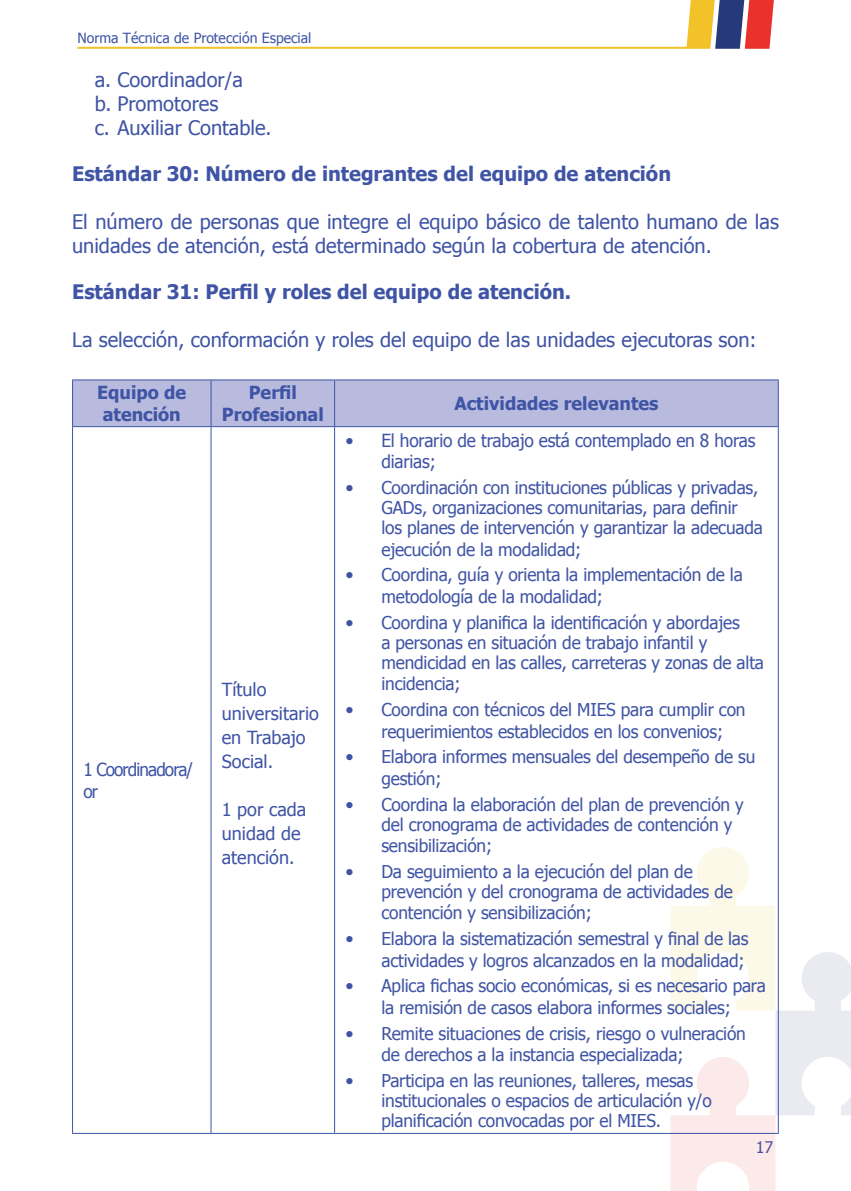
<style>
.page{position:relative;width:851px;height:1191px;background:#fff}
.page>*{position:absolute;margin:0;border:0;box-sizing:border-box;transform-origin:0 0}
.t1{font:20px/24px "Tahoma";color:#3f54a5}
.t2{font:700 20px "Tahoma";color:#3f54a5}
.t3{font:18px/24px "Tahoma";letter-spacing:-.01em;color:#3f54a5}
.t4{font:700 18px/21.6px "Tahoma";color:#3f54a5;text-align:center}
.t5{font:18px/21.6px "Tahoma";letter-spacing:-.05em;color:#3f54a5;scale:.95 1}
.t6{font:17.6px/20.6px "Tahoma";letter-spacing:-.01em;color:#3f54a5}
.t7{font:16px "Tahoma";color:#3f54a5}
.t8{font:14px "Tahoma";color:#3f54a5}
.s1{font-size:18px}
</style>
<div class="page">
<svg style="left:686px;top:0;width:88px;height:49px;background:#b87e64"></svg>
<svg style="left:670px;top:847px;width:180px;height:344px"></svg>
<hr style="left:77px;top:47px;width:612px;height:2px;background:#f2c228">
<div style="left:73px;top:380px;width:704px;height:46px;background:#b9bbde"></div>
<hr style="left:72px;top:379px;width:139px;height:1px;background:#3f54a5">
<hr style="left:72px;top:380px;width:1px;height:46px;background:#3f54a5">
<hr style="left:211px;top:379px;width:123px;height:1px;background:#3f54a5">
<hr style="left:210px;top:380px;width:1px;height:46px;background:#3f54a5">
<hr style="left:334px;top:379px;width:444px;height:1px;background:#3f54a5">
<hr style="left:334px;top:380px;width:1px;height:46px;background:#3f54a5">
<hr style="left:777px;top:380px;width:1px;height:46px;background:#3f54a5">
<hr style="left:72px;top:426px;width:139px;height:1px;background:#3f54a5">
<hr style="left:211px;top:426px;width:123px;height:1px;background:#3f54a5">
<hr style="left:334px;top:426px;width:444px;height:1px;background:#3f54a5">
<hr style="left:72px;top:427px;width:1px;height:705px;background:#3f54a5">
<hr style="left:210px;top:427px;width:1px;height:705px;background:#3f54a5">
<hr style="left:334px;top:427px;width:1px;height:705px;background:#3f54a5">
<hr style="left:777px;top:427px;width:1px;height:705px;background:#3f54a5">
<hr style="left:72px;top:1132px;width:139px;height:1px;background:#3f54a5">
<hr style="left:211px;top:1132px;width:123px;height:1px;background:#3f54a5">
<hr style="left:334px;top:1132px;width:444px;height:1px;background:#3f54a5">
<p class="t8" style="left:77px;top:28px;width:235px">Norma Técnica de Protección Especial</p>
<p class="t1" style="left:95px;top:67px;width:178px">a. Coordinador/a<br>b. Promotores<br>c. Auxiliar Contable.</p>
<p class="t2" style="left:72px;top:160px;width:600px">Estándar 30: Número de integrantes del equipo de atención</p>
<p class="t1" style="left:72px;top:209px;width:708px">El número de personas que integre el equipo básico de talento humano de las unidades de atención, está determinado según la cobertura de atención.</p>
<p class="t2" style="left:72px;top:278px;width:500px">Estándar 31: Perfil y roles del equipo de atención.</p>
<p class="t1" style="left:72px;top:327px;width:686px">La selección, conformación y roles del equipo de las unidades ejecutoras son:</p>
<p class="t4" style="left:97px;top:381px;width:91px">Equipo de atención</p>
<p class="t4" style="left:222px;top:381px;width:103px">Perfil<br>Profesional</p>
<p class="t4" style="left:454px;top:392px;width:206px">Actividades relevantes</p>
<p class="t5" style="left:83px;top:758px;width:117px">1 Coordinadora/ or</p>
<p class="t3" style="left:222px;top:677px;width:98px">Título universitario en Trabajo<br>Social.</p>
<p class="t3" style="left:222px;top:797px;width:86px">1 por cada unidad de atención.</p>
<p class="t3" style="left:381px;top:428px;width:375px;line-height:21.6px;text-indent:-36px">• El horario de trabajo está contemplado en 8 horas diarias;</p>
<p class="t6" style="left:381px;top:476px;width:383px;text-indent:-36px"><span class="s1">•</span> Coordinación con instituciones públicas y privadas, GADs, organizaciones comunitarias, para definir<br>los planes de intervención y garantizar la adecuada ejecución de la modalidad<span class="s1">;</span></p>
<p class="t6" style="left:381px;top:563px;width:363px;line-height:21.6px;text-indent:-36px"><span class="s1">•</span> Coordina, guía y orienta la implementación de la metodología de la modalidad<span class="s1">;</span></p>
<p class="t6" style="left:381px;top:611px;width:384px;text-indent:-36px"><span class="s1">•</span> Coordina y planifica la identificación y abordajes<br>a personas en situación de trabajo infantil y mendicidad en las calles, carreteras y zonas de alta incidencia<span class="s1">;</span></p>
<p class="t6" style="left:381px;top:698px;width:365px;line-height:21.6px;text-indent:-36px"><span class="s1">•</span> Coordina con técnicos del MIES para cumplir con requerimientos establecidos en los convenios<span class="s1">;</span></p>
<p class="t6" style="left:381px;top:745px;width:375px;line-height:21.6px;text-indent:-36px"><span class="s1">•</span> Elabora informes mensuales del desempeño de su gestión<span class="s1">;</span></p>
<p class="t6" style="left:381px;top:793px;width:364px;text-indent:-36px"><span class="s1">•</span> Coordina la elaboración del plan de prevención y del cronograma de actividades de contención y sensibilización<span class="s1">;</span></p>
<p class="t6" style="left:381px;top:860px;width:353px;text-indent:-36px"><span class="s1">•</span> Da seguimiento a la ejecución del plan de prevención y del cronograma de actividades de contención y sensibilización<span class="s1">;</span></p>
<p class="t6" style="left:345px;top:927px;width:404px;line-height:21.6px;text-align:right"><span class="s1">•</span> Elabora la sistematización semestral y final de las actividades y logros alcanzados en la modalidad<span class="s1">;</span></p>
<p class="t6" style="left:345px;top:974px;width:422px;line-height:21.6px;text-align:center"><span class="s1">•</span> Aplica fichas socio económicas, si es necesario para la remisión de casos elabora informes sociales<span class="s1">;</span></p>
<p class="t6" style="left:381px;top:1021px;width:366px;line-height:21.6px;text-indent:-36px"><span class="s1">•</span> Remite situaciones de crisis, riesgo o vulneración de derechos a la instancia especializada<span class="s1">;</span></p>
<p class="t6" style="left:381px;top:1069px;width:332px;line-height:20px;text-indent:-36px"><span class="s1">•</span> Participa en las reuniones, talleres, mesas institucionales o espacios de articulación y/o planificación convocadas por el MIES.</p>
<p class="t7" style="left:755px;top:1136px;width:19px">17</p>
</div>
